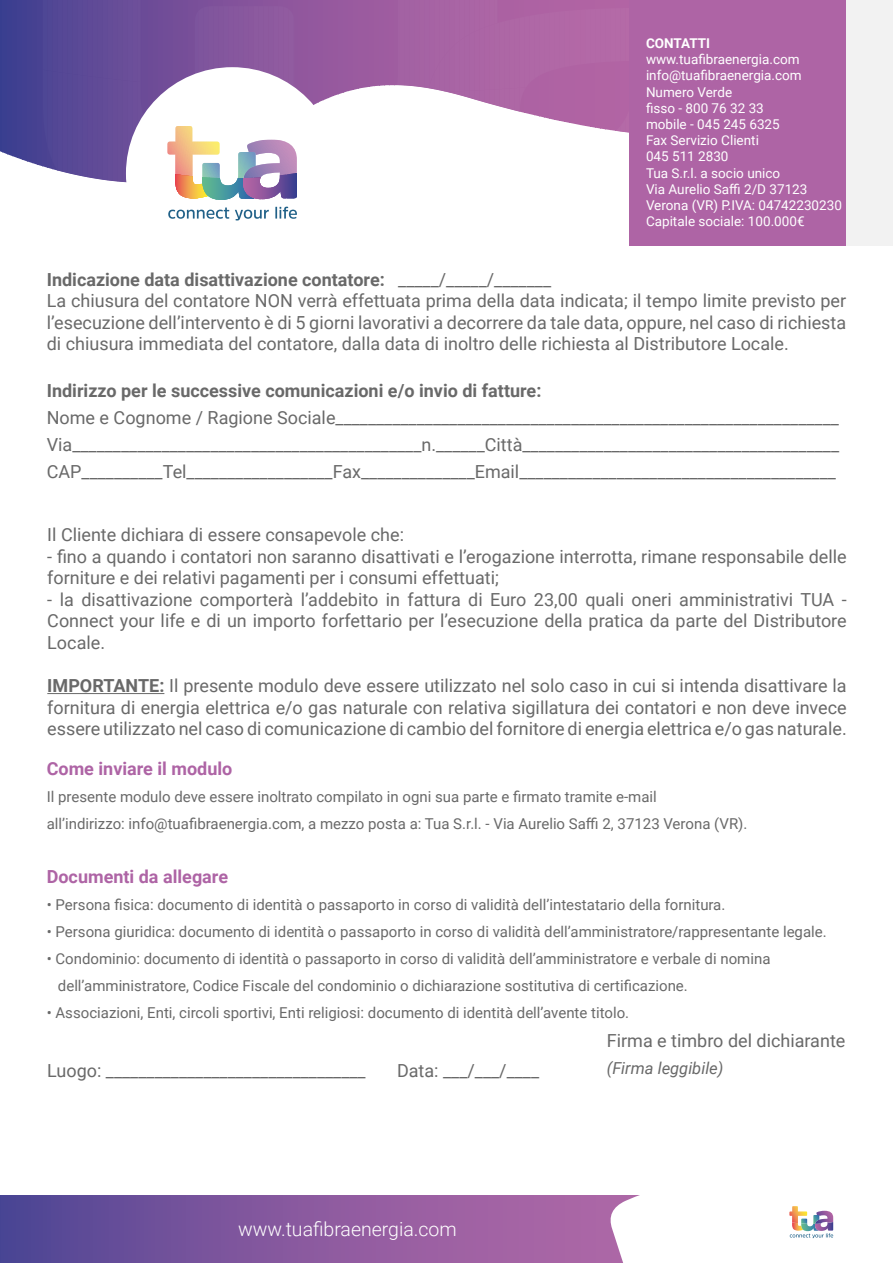
<style>
.page{position:relative;width:893px;height:1263px;background:#fff}
.page>*{position:absolute;margin:0;border:0;box-sizing:border-box;transform-origin:0 0}
.t1{font:300 19.5px "Roboto";color:#fff}
.t2{font:18px/21.6px "Roboto";color:#696969;text-align:justify}
.t3{font:700 18px "Roboto";color:#696969}
.t4{font:700 18px "Roboto";color:#ae64a5}
.t5{font:italic 16.5px "Roboto";color:#696969}
.t6{font:15px/27px "Roboto";color:#696969}
.t7{font:13.5px/16.2px "Roboto";color:#fff}
.t8{font:700 13.5px "Roboto";color:#fff}
.s1{font-weight:700}
</style>
<div class="page">
<hr style="left:0;top:0;width:2px;height:216px;background:#373e8f">
<svg style="left:2px;top:0;width:5px;height:154px"></svg>
<svg style="left:7px;top:0;width:5px;height:156px"></svg>
<svg style="left:12px;top:0;width:5px;height:158px"></svg>
<svg style="left:17px;top:0;width:5px;height:160px"></svg>
<svg style="left:22px;top:0;width:5px;height:162px"></svg>
<svg style="left:27px;top:0;width:5px;height:163px"></svg>
<svg style="left:32px;top:0;width:5px;height:165px"></svg>
<svg style="left:37px;top:0;width:5px;height:166px"></svg>
<svg style="left:42px;top:0;width:587px;height:220px"></svg>
<div style="left:657px;top:0;width:236px;height:246px;background:#f2f2f2"></div>
<div style="left:629px;top:0;width:217px;height:246px;background:#ae64a5"></div>
<svg style="left:0;top:1196px;width:608px;height:67px;background:#84589e"></svg>
<svg style="left:608px;top:1195px;width:226px;height:68px"></svg>
<hr style="left:47px;top:693px;width:117px;height:1px;background:#696969">
<p class="t8" style="left:646px;top:34px;width:66px">CONTATTI</p>
<p class="t7" style="left:646px;top:51px;width:197px">www.tuafibraenergia.com info@tuafibraenergia.com<br>Numero Verde<br>fisso - 800 76 32 33<br>mobile - 045 245 6325<br>Fax Servizio Clienti<br>045 511 2830<br>Tua S.r.l. a socio unico<br>Via Aurelio Saffi 2/D 37123<br>Verona (VR) P.IVA: 04742230230<br>Capitale sociale: 100.000€</p>
<p class="t2" style="left:47px;top:268px;width:801px;text-align:left"><span class="s1">Indicazione data disattivazione contatore:</span> _____/_____/_______<br>La chiusura del contatore NON verrà effettuata prima della data indicata; il tempo limite previsto per l’esecuzione dell’intervento è di 5 giorni lavorativi a decorrere da tale data, oppure, nel caso di richiesta di chiusura immediata del contatore, dalla data di inoltro delle richiesta al Distributore Locale.</p>
<p class="t3" style="left:47px;top:378px;width:496px">Indirizzo per le successive comunicazioni e/o invio di fatture:</p>
<p class="t2" style="left:47px;top:403px;width:794px;line-height:27px">Nome e Cognome / Ragione Sociale______________________________________________________________ Via___________________________________________n.______Città_______________________________________ CAP__________Tel__________________Fax______________Email_______________________________________</p>
<p class="t2" style="left:47px;top:523px;width:358px">Il Cliente dichiara di essere consapevole che:</p>
<p class="t2" style="left:47px;top:545px;width:801px">- fino a quando i contatori non saranno disattivati e l’erogazione interrotta, rimane responsabile delle forniture e dei relativi pagamenti per i consumi effettuati;</p>
<p class="t2" style="left:47px;top:588px;width:801px">- la disattivazione comporterà l’addebito in fattura di Euro 23,00 quali oneri amministrativi TUA - Connect your life e di un importo forfettario per l’esecuzione della pratica da parte del Distributore Locale.</p>
<p class="t2" style="left:47px;top:674px;width:801px"><span class="s1">IMPORTANTE:</span> Il presente modulo deve essere utilizzato nel solo caso in cui si intenda disattivare la fornitura di energia elettrica e/o gas naturale con relativa sigillatura dei contatori e non deve invece essere utilizzato nel caso di comunicazione di cambio del fornitore di energia elettrica e/o gas naturale.</p>
<p class="t4" style="left:47px;top:756px;width:187px">Come inviare il modulo</p>
<p class="t6" style="left:47px;top:782px;width:702px">Il presente modulo deve essere inoltrato compilato in ogni sua parte e firmato tramite e-mail<br>all’indirizzo: info@tuafibraenergia.com, a mezzo posta a: Tua S.r.l. - Via Aurelio Saffi 2, 37123 Verona (VR).</p>
<p class="t4" style="left:47px;top:864px;width:183px">Documenti da allegare</p>
<p class="t6" style="left:47px;top:890px;width:680px">• Persona fisica: documento di identità o passaporto in corso di validità dell’intestatario della fornitura.</p>
<p class="t6" style="left:47px;top:917px;width:781px">• Persona giuridica: documento di identità o passaporto in corso di validità dell’amministratore/rappresentante legale.</p>
<p class="t6" style="left:58px;top:944px;width:714px;text-indent:-11px">• Condominio: documento di identità o passaporto in corso di validità dell’amministratore e verbale di nomina dell’amministratore, Codice Fiscale del condominio o dichiarazione sostitutiva di certificazione.</p>
<p class="t6" style="left:47px;top:998px;width:584px">• Associazioni, Enti, circoli sportivi, Enti religiosi: documento di identità dell’avente titolo.</p>
<p class="t2" style="left:47px;top:1059px;width:320px">Luogo: ________________________________</p>
<p class="t2" style="left:397px;top:1059px;width:144px">Data: ___/___/____</p>
<p class="t1" style="left:238px;top:1215px;width:220px">www.tuafibraenergia.com</p>
<p class="t2" style="left:607px;top:1029px;width:240px">Firma e timbro del dichiarante</p>
<p class="t5" style="left:607px;top:1056px;width:118px">(Firma leggibile)</p>
</div>
